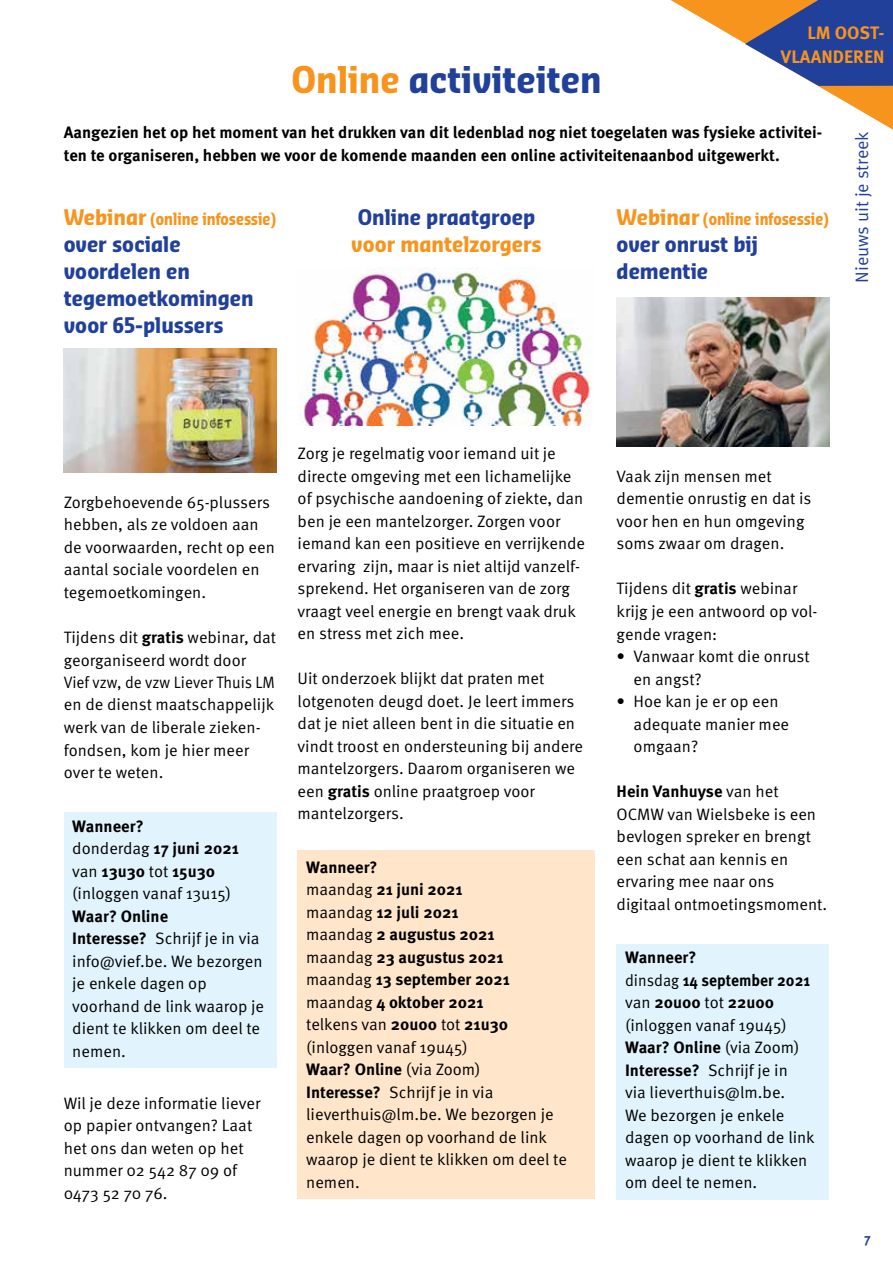
<style>
.page{position:relative;width:893px;height:1263px;background:#fff}
.page>*{position:absolute;margin:0;border:0;box-sizing:border-box;transform-origin:0 0}
.t1{font:700 36px "Sansa Con Pro";color:#21409a}
.t2{font:700 21px/27px "Sansa Con Pro";color:#21409a}
.t3{font:700 21px "Sansa Con Pro";color:#f7941e}
.t4{font:700 18px/24px "Meta OT";color:#f7941e;text-align:right}
.t5{font:18px "Meta OT Norm";color:#21409a}
.t6{font:16.5px/22.5px "Meta OT Norm";color:#000}
.t7{font:700 16.5px/22.5px "Meta OT";color:#000}
.t8{font:700 16.5px "Sansa Con Pro";color:#f7941e;scale:.9 1}
.t9{font:700 13.5px "Meta OT";color:#21409a}
.s1{color:#f7941e}
.s2{font-size:21px}
.s3{font-family:"Meta OT";font-weight:700}
.s4{font-family:"Meta OT Norm";font-weight:400}
</style>
<div class="page">
<svg style="left:671px;top:0;width:222px;height:130px"></svg>
<div style="left:298px;top:850px;width:297px;height:349px;background:#ffe6ca"></div>
<div style="left:617px;top:944px;width:212px;height:255px;background:#e1f4fd"></div>
<div style="left:64px;top:812px;width:212px;height:255px;background:#e1f4fd"></div>
<img style="left:64px;top:349px;width:212px;height:123px">
<img style="left:299px;top:268px;width:293px;height:157px">
<img style="left:617px;top:298px;width:212px;height:148px">
<p class="t4" style="left:781px;top:21px;width:105px">LM OOST-<br>VLAANDEREN</p>
<h1 class="t1" style="left:291px;top:55px;width:312px"><span class="s1">Online</span> activiteiten</h1>
<p class="t7" style="left:64px;top:121px;width:760px">Aangezien het op het moment van het drukken van dit ledenblad nog niet toegelaten was fysieke activitei&shy;ten te organiseren, hebben we voor de komende maanden een online activiteitenaanbod uitgewerkt.</p>
<p class="t8" style="left:64px;top:208px;width:237px"><span class="s2">Webinar</span> (online infosessie)</p>
<p class="t2" style="left:64px;top:231px;width:191px">over sociale voordelen en tegemoetkomingen voor 65-plussers</p>
<p class="t2" style="left:358px;top:204px;width:179px">Online praatgroep</p>
<p class="t3" style="left:351px;top:230px;width:192px">voor mantelzorgers</p>
<p class="t8" style="left:617px;top:208px;width:237px"><span class="s2">Webinar</span> (online infosessie)</p>
<p class="t2" style="left:617px;top:231px;width:143px">over onrust bij dementie</p>
<p class="t5" style="left:851px;top:283px;width:153px;rotate:-90deg">Nieuws uit je streek</p>
<p class="t6" style="left:64px;top:491px;width:213px">Zorgbehoevende 65-plussers hebben, als ze voldoen aan de voorwaarden, recht op een aantal sociale voordelen en tegemoetkomingen.</p>
<p class="t6" style="left:64px;top:626px;width:214px">Tijdens dit <span class="s3">gratis</span> webinar, dat georganiseerd wordt door<br>Vief vzw, de vzw Liever Thuis LM en de dienst maatschappelijk werk van de liberale zieken&shy;fondsen, kom je hier meer over te weten.</p>
<p class="t7" style="left:72px;top:815px;width:168px">Wanneer?<br><span class="s4">donderdag</span> 17 juni 2021 <span class="s4">van</span> 13u30 <span class="s4">tot</span> 15u30</p>
<p class="t6" style="left:72px;top:882px;width:160px">(inloggen vanaf 13u15)</p>
<p class="t7" style="left:72px;top:905px;width:97px">Waar? Online</p>
<p class="t6" style="left:72px;top:927px;width:193px"><span class="s3">Interesse?</span> Schrijf je in via info@vief.be. We bezorgen je enkele dagen op voorhand de link waarop je dient te klikken om deel te nemen.</p>
<p class="t6" style="left:64px;top:1092px;width:198px">Wil je deze informatie liever op papier ontvangen? Laat het ons dan weten op het nummer 02 542 87 09 of<br>0473 52 70 76.</p>
<p class="t6" style="left:298px;top:442px;width:289px">Zorg je regelmatig voor iemand uit je directe omgeving met een lichamelijke of psychische aandoening of ziekte, dan ben je een mantelzorger. Zorgen voor iemand kan een positieve en verrijkende ervaring zijn, maar is niet altijd vanzelf&shy;sprekend. Het organiseren van de zorg vraagt veel energie en brengt vaak druk en stress met zich mee.</p>
<p class="t6" style="left:298px;top:667px;width:287px">Uit onderzoek blijkt dat praten met lotgenoten deugd doet. Je leert immers dat je niet alleen bent in die situatie en vindt troost en ondersteuning bij andere mantelzorgers. Daarom organiseren we een <span class="s3">gratis</span> online praatgroep voor mantelzorgers.</p>
<p class="t7" style="left:306px;top:856px;width:205px">Wanneer?<br><span class="s4">maandag</span> 21 juni 2021 <span class="s4">maandag</span> 12 juli 2021 <span class="s4">maandag</span> 2 augustus 2021 <span class="s4">maandag</span> 23 augustus 2021 <span class="s4">maandag</span> 13 september 2021 <span class="s4">maandag</span> 4 oktober 2021</p>
<p class="t6" style="left:306px;top:1013px;width:203px">telkens van <span class="s3">20u00</span> tot <span class="s3">21u30 </span>(inloggen vanaf 19u45)</p>
<p class="t7" style="left:306px;top:1058px;width:176px">Waar? Online <span class="s4">(via Zoom)</span></p>
<p class="t6" style="left:306px;top:1081px;width:262px"><span class="s3">Interesse?</span> Schrijf je in via lieverthuis@lm.be. We bezorgen je enkele dagen op voorhand de link waarop je dient te klikken om deel te nemen.</p>
<p class="t6" style="left:617px;top:465px;width:196px">Vaak zijn mensen met dementie onrustig en dat is voor hen en hun omgeving soms zwaar om dragen.</p>
<p class="t6" style="left:617px;top:578px;width:202px">Tijdens dit <span class="s3">gratis</span> webinar krijg je een antwoord op vol&shy;gende vragen:</p>
<p class="t6" style="left:634px;top:645px;width:178px;text-indent:-17px">• Vanwaar komt die onrust en angst?</p>
<p class="t6" style="left:634px;top:690px;width:157px;text-indent:-17px">• Hoe kan je er op een adequate manier mee omgaan?</p>
<p class="t7" style="left:617px;top:780px;width:164px">Hein Vanhuyse <span class="s4">van het</span></p>
<p class="t6" style="left:617px;top:803px;width:212px">OCMW van Wielsbeke is een bevlogen spreker en brengt een schat aan kennis en ervaring mee naar ons digitaal ontmoetingsmoment.</p>
<p class="t7" style="left:625px;top:946px;width:187px">Wanneer?<br><span class="s4">dinsdag</span> 14 september 2021 <span class="s4">van</span> 20u00 <span class="s4">tot</span> 22u00</p>
<p class="t6" style="left:625px;top:1014px;width:163px">(inloggen vanaf 19u45)</p>
<p class="t7" style="left:625px;top:1036px;width:176px">Waar? Online <span class="s4">(via Zoom)</span></p>
<p class="t6" style="left:625px;top:1059px;width:191px"><span class="s3">Interesse?</span> Schrijf je in<br>via lieverthuis@lm.be.<br>We bezorgen je enkele dagen op voorhand de link waarop je dient te klikken om deel te nemen.</p>
<p class="t9" style="left:864px;top:1230px;width:8px">7</p>
</div>
